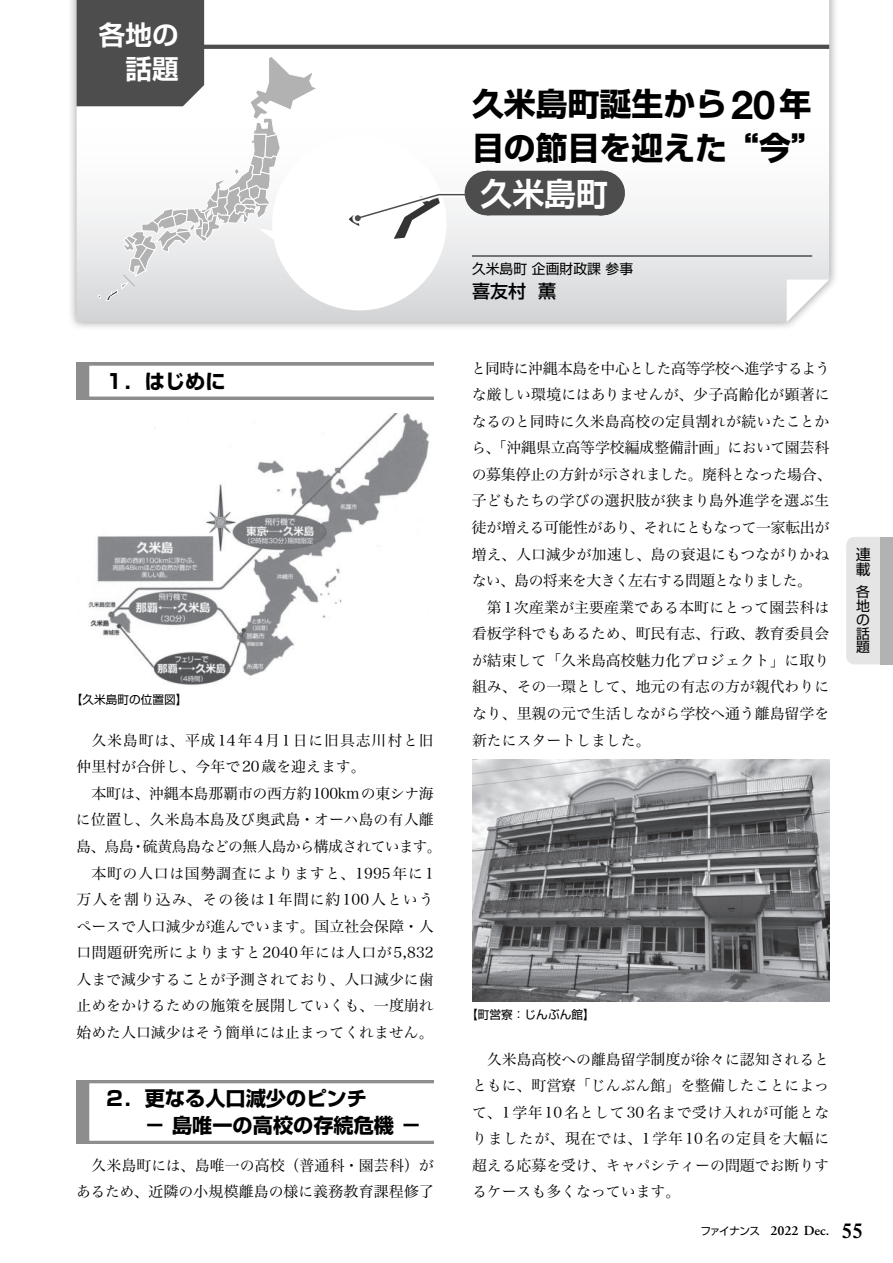
<style>
.page{position:relative;width:893px;height:1263px;background:#fff}
.page>*{position:absolute;margin:0;border:0;box-sizing:border-box;transform-origin:0 0}
.t1{font:700 31.95px/43.7px "Shin Go Pr 6 N";color:#000}
.t2{font:700 31.95px "Shin Go Pr 6 N De";color:#fff}
.t3{font:700 26.55px/34px "Shin Go Pr 6 N De";color:#fff;text-align:right}
.t4{font:700 20.25px/26.5px "Shin Go Pr 6 N";color:#000}
.t5{font:500 18px "Shin Go Pr 6 N";color:#000}
.t6{font:14.85px/26.5px "Hiragino Serif Pr 6 N W3";color:#000;text-align:justify}
.t7{font:14.85px/26.5px "Hiragino Serif Pr 6 N W3";letter-spacing:.06em;color:#000}
.t8{font:14.85px/14.9px "Shin Go Pr 6 N";color:#000}
.t9{font:13.8px/13.8px "Shin Go Pr 6 N";color:#000;text-align:justify}
.t10{font:600 13.8px "Adobe Garamond Pro";color:#000}
.t11{font:11.7px "Shin Go Pr 6 N";color:#000}
.s1{font-family:"Helvetica Neue LT Std";font-size:39.9px}
.s2{font-family:"Shin Go Pr 6 N";font-weight:400;font-size:10.65px}
.s3{font-family:"Times LT Std";font-size:21.3px}
</style>
<div class="page">
<div style="left:67px;top:0;width:771px;height:331px;background:#000;opacity:.4"></div>
<svg style="left:77px;top:0;width:752px;height:322px"></svg>
<svg style="left:787px;top:280px;width:42px;height:42px"></svg>
<svg style="left:318px;top:45px;width:511px;height:4px;background:#515151"></svg>
<svg style="left:77px;top:362px;width:357px;height:38px;background:#979797"></svg>
<div style="left:89px;top:366px;width:357px;height:30px;background:#fff"></div>
<div style="left:77px;top:1080px;width:357px;height:64px;background:#8d8d8d"></div>
<div style="left:89px;top:1083px;width:357px;height:58px;background:#fff"></div>
<img style="left:88px;top:414px;width:341px;height:271px">
<img style="left:472px;top:759px;width:357px;height:243px">
<hr style="left:472px;top:256px;width:340px;height:1px;background:#000">
<div style="left:274px;top:138px;width:170px;height:170px;background:#fff;border-radius:50%"></div>
<svg style="left:349px;top:179px;width:132px;height:65px"></svg>
<div style="left:487px;top:171px;width:115px;height:44px;background:#4d4d4d"></div>
<hr style="left:602px;top:171px;width:1px;height:44px;background:#4d4d4d">
<svg style="left:77px;top:0;width:241px;height:301px"></svg>
<div style="left:846px;top:537px;width:34px;height:127px;background:#e5e5e5"></div>
<div style="left:880px;top:537px;width:13px;height:127px;background:#b2b2b2"></div>
<h2 class="t3" style="left:99px;top:16px;width:81px">各地の話題</h2>
<h3 class="t4" style="left:104px;top:367px;width:123px">１．はじめに</h3>
<p class="t11" style="left:71px;top:690px;width:118px">【久米島町の位置図】</p>
<p class="t7" style="left:77px;top:725px;width:359px;text-indent:15px">久米島町は、平成14年4月1日に旧具志川村と旧仲里村が合併し、今年で20歳を迎えます。</p>
<p class="t6" style="left:76px;top:778px;width:367px;text-align:center">本町は、沖縄本島那覇市の西方約100kmの東シナ海<br>に位置し、久米島本島及び奥武島・オーハ島の有人離島、鳥島・硫黄鳥島などの無人島から構成されています。本町の人口は国勢調査によりますと、1995年に1<br>万人を割り込み、その後は1年間に約100人というぺースで人口減少が進んでいます。国立社会保障・人口問題研究所によりますと2040年には人口が5,832人まで減少することが予測されており、人口減少に歯止めをかけるための施策を展開していくも、一度崩れ始めた人口減少はそう簡単には止まってくれません。</p>
<h3 class="t4" style="left:145px;top:1085px;width:278px;text-indent:-40px">２．更なる人口減少のピンチ<br>－島唯一の高校の存続危機－</h3>
<p class="t6" style="left:76px;top:1150px;width:359px;text-align:right">久米島町には、島唯一の高校（普通科・園芸科）があるため、近隣の小規模離島の様に義務教育課程修了</p>
<h1 class="t1" style="left:472px;top:82px;width:352px">久米島町誕生から<span class="s1">20</span>年目の節目を迎えた“今”</h1>
<h1 class="t2" style="left:480px;top:167px;width:129px">久米島町</h1>
<p class="t9" style="left:472px;top:261px;width:163px">久米島町企画財政課参事</p>
<p class="t5" style="left:472px;top:276px;width:86px">喜友村 薫</p>
<p class="t6" style="left:471px;top:353px;width:362px;text-align:left">と同時に沖縄本島を中心とした高等学校へ進学するような厳しい環境にはありませんが、少子高齢化が顕著になるのと同時に久米島高校の定員割れが続いたことから、「沖縄県立高等学校編成整備計画」において園芸科の募集停止の方針が示されました。廃科となった場合、子どもたちの学びの選択肢が狭まり島外進学を選ぶ生徒が増える可能性があり、それにともなって一家転出が増え、人口減少が加速し、島の衰退にもつながりかねない、島の将来を大きく左右する問題となりました。</p>
<p class="t6" style="left:472px;top:592px;width:359px;text-indent:15px">第1次産業が主要産業である本町にとって園芸科は看板学科でもあるため、町民有志、行政、教育委員会が結束して「久米島高校魅力化プロジェクト」に取り組み、その一環として、地元の有志の方が親代わりになり、里親の元で生活しながら学校へ通う離島留学を新たにスタートしました。</p>
<p class="t8" style="left:856px;top:546px;width:16px">連載</p>
<p class="t9" style="left:856px;top:584px;width:15px">各地の話題</p>
<p class="t11" style="left:466px;top:1004px;width:130px">【町営寮：じんぶん館】</p>
<p class="t6" style="left:472px;top:1044px;width:359px;text-indent:15px">久米島高校への離島留学制度が徐々に認知されるとともに、町営寮「じんぶん館」を整備したことによって、1学年10名として30名まで受け入れが可能となりましたが、現在では、1学年10名の定員を大幅に超える応募を受け、キャパシティーの問題でお断りするケースも多くなっています。</p>
<p class="t10" style="left:701px;top:1223px;width:164px"><span class="s2">ファイナンス</span> 2022 Dec. <span class="s3">55</span></p>
</div>
